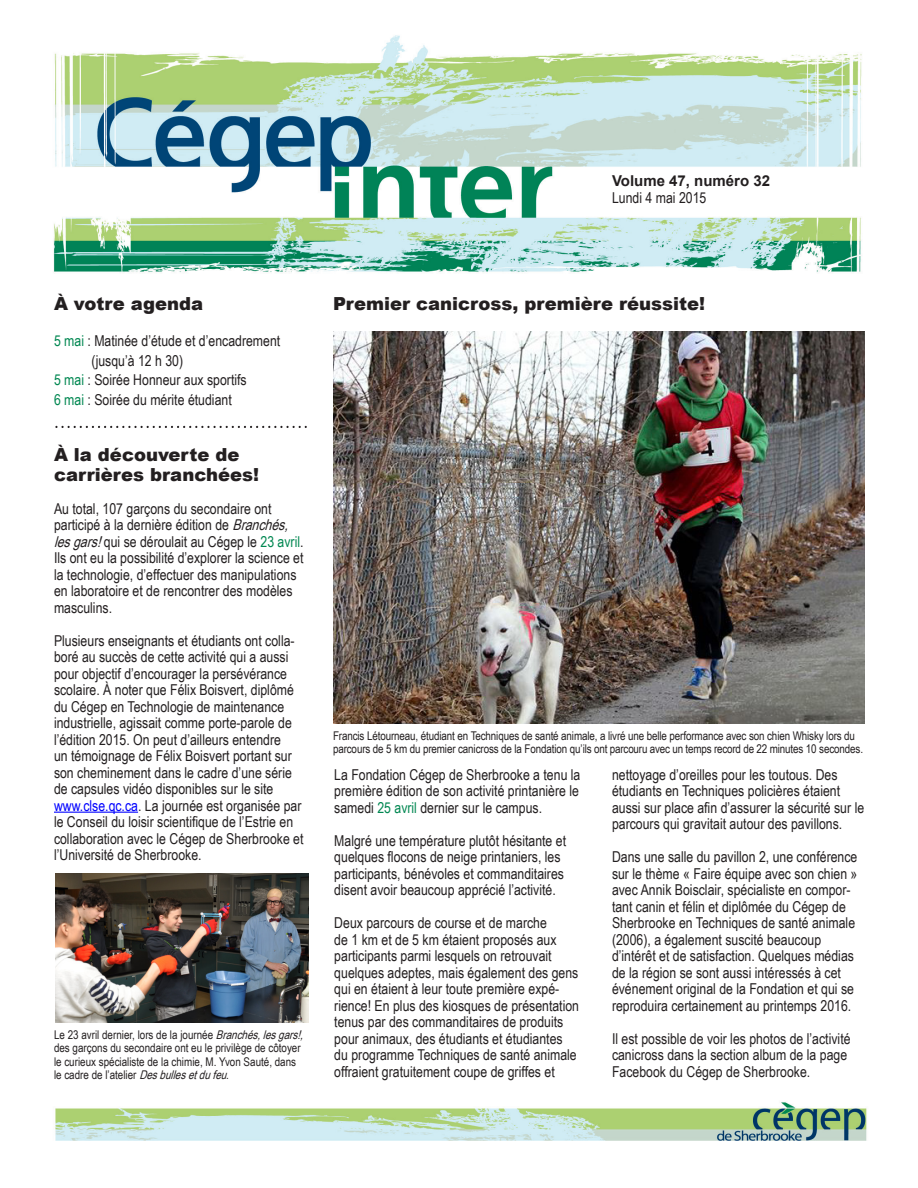
<style>
.page{position:relative;width:918px;height:1188px;background:#fff}
.page>*{position:absolute;margin:0;border:0;box-sizing:border-box;transform-origin:0 0}
.t1{font:900 18px "Arial";color:#231f20}
.t2{font:15px/16.5px "Arial Narrow";color:#231f20}
.t3{font:700 15px "Arial";color:#231f20}
.t4{font:12px/13.5px "Arial Narrow";letter-spacing:-.01em;color:#231f20}
.s1{color:#008751}
.s2{font-style:italic}
.s3{color:#00f}
</style>
<div class="page">
<img style="left:53px;top:35px;width:814px;height:1106px">
<svg style="left:56px;top:426px;width:250px;height:2px"></svg>
<img style="left:55px;top:873px;width:253px;height:149px">
<img style="left:334px;top:331px;width:531px;height:393px">
<hr style="left:54px;top:812px;width:84px;height:1px;background:#00f">
<p class="t3" style="left:612px;top:171px;width:160px">Volume 47, numéro 32</p>
<p class="t2" style="left:612px;top:189px;width:96px">Lundi 4 mai 2015</p>
<p class="t1" style="left:54px;top:291px;width:151px">À votre agenda</p>
<p class="t2" style="left:54px;top:332px;width:228px"><span class="s1">5 mai</span> : Matinée d’étude et d’encadrement</p>
<p class="t2" style="left:92px;top:352px;width:93px">(jusqu’à 12 h 30)</p>
<p class="t2" style="left:54px;top:371px;width:194px"><span class="s1">5 mai</span> : Soirée Honneur aux sportifs</p>
<p class="t2" style="left:54px;top:391px;width:179px"><span class="s1">6 mai</span> : Soirée du mérite étudiant</p>
<p class="t1" style="left:54px;top:442px;width:187px">À la découverte de</p>
<p class="t1" style="left:54px;top:461px;width:207px">carrières branchées!</p>
<p class="t2" style="left:54px;top:499px;width:251px">Au total, 107 garçons du secondaire ont participé à la dernière édition de <span class="s2">Branchés, lesgars!</span>qui se déroulait au Cégep le <span class="s1">23 avril</span>.<br>Ils ont eu la possibilité d’explorer la science et la technologie, d’effectuer des manipulations en laboratoire et de rencontrer des modèles masculins.</p>
<p class="t2" style="left:54px;top:631px;width:242px">Plusieurs enseignants et étudiants ont colla&shy;boré au succès de cette activité qui a aussi pour objectif d’encourager la persévérance scolaire. À noter que Félix Boisvert, diplômé du Cégep en Technologie de maintenance industrielle, agissait comme porte-parole de l’édition 2015. On peut d’ailleurs entendre un témoignage de Félix Boisvert portant sur son cheminement dans le cadre d’une série de capsules vidéo disponibles sur le site</p>
<p class="t2" style="left:54px;top:796px;width:251px"><span class="s3">www.clse.qc.ca</span>. La journée est organisée par le Conseil du loisir scientifique de l’Estrie en collaboration avec le Cégep de Sherbrooke et l’Université de Sherbrooke.</p>
<p class="t4" style="left:54px;top:1027px;width:255px">Le 23 avril dernier, lors de la journée <span class="s2">Branchés,lesgars!, </span>des garçons du secondaire ont eu le privilège de côtoyer le curieux spécialiste de la chimie, M. Yvon Sauté, dans<br>le cadre de l’atelier <span class="s2">Desbullesetdufeu</span>.</p>
<p class="t1" style="left:333px;top:291px;width:374px">Premier canicross, première réussite!</p>
<p class="t4" style="left:333px;top:728px;width:524px">Francis Létourneau, étudiant en Techniques de santé animale, a livré une belle performance avec son chien Whisky lors du</p>
<p class="t4" style="left:333px;top:742px;width:532px">parcours de 5 km du premier canicross de la Fondation qu’ils ont parcouru avec un temps record de 22 minutes 10 secondes.</p>
<p class="t2" style="left:334px;top:765px;width:248px;text-align:justify">La Fondation Cégep de Sherbrooke a tenu la première édition de son activité printanière le samedi <span class="s1">25 avril</span> dernier sur le campus.</p>
<p class="t2" style="left:334px;top:831px;width:233px">Malgré une température plutôt hésitante et quelques flocons de neige printaniers, les participants, bénévoles et commanditaires disent avoir beaucoup apprécié l’activité.</p>
<p class="t2" style="left:334px;top:914px;width:246px">Deux parcours de course et de marche<br>de 1 km et de 5 km étaient proposés aux participants parmi lesquels on retrouvait quelques adeptes, mais également des gens qui en étaient à leur toute première expé&shy;rience! En plus des kiosques de présentation tenus par des commanditaires de produits pour animaux, des étudiants et étudiantes du programme Techniques de santé animale offraient gratuitement coupe de griffes et</p>
<p class="t2" style="left:612px;top:765px;width:254px">nettoyage d’oreilles pour les toutous. Des étudiants en Techniques policières étaient aussi sur place afin d’assurer la sécurité sur le parcours qui gravitait autour des pavillons.</p>
<p class="t2" style="left:612px;top:848px;width:247px">Dans une salle du pavillon 2, une conférence sur le thème « Faire équipe avec son chien » avec Annik Boisclair, spécialiste en compor&shy;tant canin et félin et diplômée du Cégep de Sherbrooke en Techniques de santé animale (2006), a également suscité beaucoup d’intérêt et de satisfaction. Quelques médias de la région se sont aussi intéressés à cet événement original de la Fondation et qui se reproduira certainement au printemps 2016.</p>
<p class="t2" style="left:612px;top:1029px;width:240px">Il est possible de voir les photos de l’activité canicross dans la section album de la page<br>Facebook du Cégep de Sherbrooke.</p>
</div>
